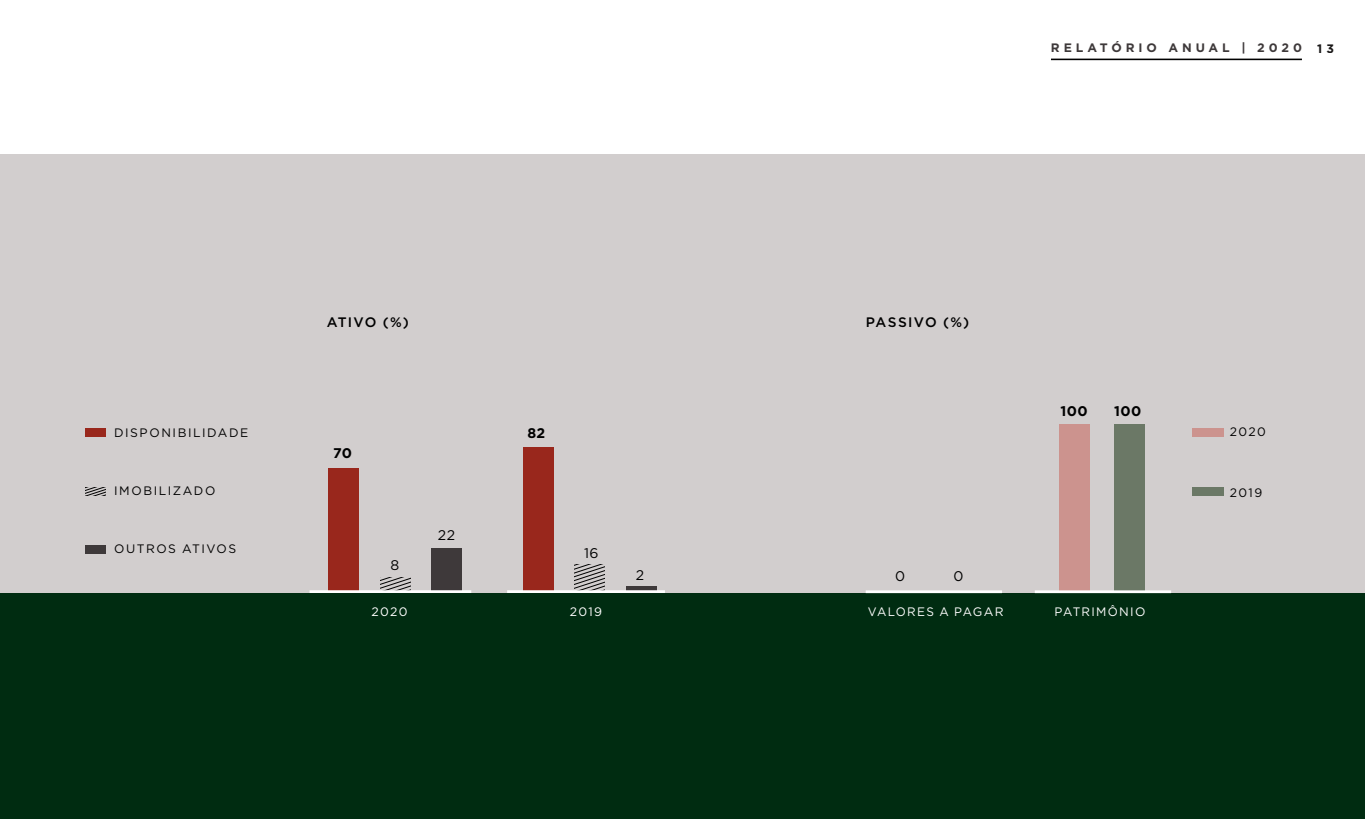
<style>
.page{position:relative;width:1365px;height:819px;background:#fff}
.page>*{position:absolute;margin:0;border:0;box-sizing:border-box;transform-origin:0 0}
.t1{font:700 14px "Gotham";letter-spacing:.02em;color:#000}
.t2{font:14px "Gotham";color:#000}
.t3{font:500 13.83px "Gotham";letter-spacing:.09em;color:#000}
.t4{font:12.25px "Gotham";letter-spacing:.125em;color:#000}
.t5{font:12.25px "Gotham";letter-spacing:.1em;color:#fff}
.t6{font:700 12.25px "Gotham";letter-spacing:.32em;color:#3e393a}
.s1{color:#1a1818}
</style>
<div class="page">
<div style="left:0;top:154px;width:1364px;height:446px;background:#d2cece"></div>
<div style="left:0;top:593px;width:1364px;height:226px;background:#002c11"></div>
<div style="left:1113px;top:425px;width:31px;height:166px;background:#6b7866"></div>
<div style="left:1059px;top:425px;width:30px;height:166px;background:#cc938e"></div>
<div style="left:328px;top:468px;width:31px;height:122px;background:#99271c"></div>
<div style="left:523px;top:447px;width:30px;height:143px;background:#99271c"></div>
<div style="left:85px;top:428px;width:20px;height:9px;background:#99271c"></div>
<div style="left:1192px;top:428px;width:32px;height:9px;background:#cc938e"></div>
<div style="left:1192px;top:487px;width:32px;height:9px;background:#6b7866"></div>
<div style="left:85px;top:545px;width:20px;height:9px;background:#3e393a"></div>
<svg style="left:380px;top:577px;width:30px;height:13px"></svg>
<svg style="left:574px;top:564px;width:31px;height:26px"></svg>
<svg style="left:85px;top:487px;width:20px;height:9px"></svg>
<div style="left:431px;top:548px;width:30px;height:42px;background:#3e393a"></div>
<div style="left:625px;top:585px;width:31px;height:5px;background:#3e393a"></div>
<hr style="left:309px;top:590px;width:162px;height:3px;background:#fff">
<hr style="left:507px;top:590px;width:158px;height:3px;background:#fff">
<hr style="left:865px;top:590px;width:136px;height:3px;background:#fff">
<hr style="left:1034px;top:590px;width:136px;height:3px;background:#fff">
<hr style="left:1050px;top:59px;width:251px;height:1px;background:#000">
<p class="t6" style="left:1050px;top:40px;width:284px">RELATÓRIO ANUAL | 2020 <span class="s1">13</span></p>
<p class="t3" style="left:326px;top:313px;width:84px">ATIVO (%)</p>
<p class="t3" style="left:865px;top:313px;width:105px">PASSIVO (%)</p>
<p class="t1" style="left:1060px;top:402px;width:28px">100</p>
<p class="t1" style="left:1114px;top:402px;width:28px">100</p>
<p class="t4" style="left:114px;top:425px;width:136px">DISPONIBILIDADE</p>
<p class="t1" style="left:527px;top:423px;width:19px">82</p>
<p class="t4" style="left:1229px;top:424px;width:38px">2020</p>
<p class="t1" style="left:333px;top:444px;width:20px">70</p>
<p class="t4" style="left:114px;top:482px;width:103px">IMOBILIZADO</p>
<p class="t4" style="left:1229px;top:485px;width:34px">2019</p>
<p class="t2" style="left:438px;top:526px;width:19px">22</p>
<p class="t4" style="left:114px;top:540px;width:124px">OUTROS ATIVOS</p>
<p class="t2" style="left:390px;top:556px;width:10px">8</p>
<p class="t2" style="left:584px;top:543px;width:16px">16</p>
<p class="t2" style="left:636px;top:566px;width:10px">2</p>
<p class="t2" style="left:895px;top:567px;width:12px">0</p>
<p class="t2" style="left:953px;top:567px;width:12px">0</p>
<p class="t5" style="left:371px;top:603px;width:37px">2020</p>
<p class="t5" style="left:570px;top:603px;width:34px">2019</p>
<p class="t5" style="left:867px;top:603px;width:137px">VALORES A PAGAR</p>
<p class="t5" style="left:1054px;top:603px;width:92px">PATRIMÔNIO</p>
</div>
